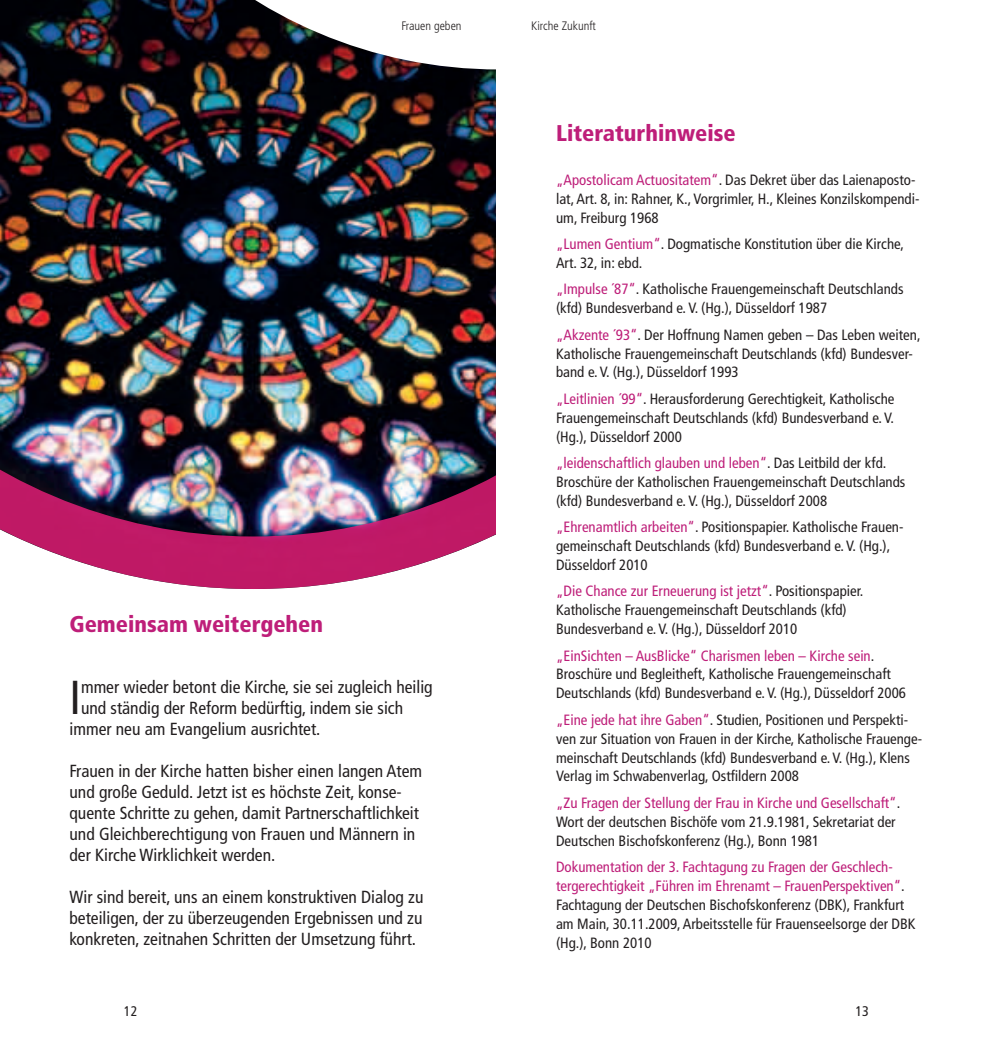
<style>
.page{position:relative;width:993px;height:1042px;background:#fff}
.page>*{position:absolute;margin:0;border:0;box-sizing:border-box;transform-origin:0 0}
.t1{font:condensed 47.6px "Frutiger";color:#231f20}
.t2{font:900 condensed 22.75px "Frutiger";color:#be1e79}
.t3{font:condensed 17.5px/21px "Frutiger";color:#231f20}
.t4{font:condensed 14.88px/18.9px "Frutiger";color:#231f20}
.t5{font:condensed 14px "Frutiger";color:#231f20}
.t6{font:300 condensed 12.25px "Frutiger";color:#231f20}
.s1{color:#be1e79}
</style>
<div class="page">
<img style="left:0;top:0;width:496px;height:589px">
<img style="left:36px;top:0;width:460px;height:69px">
<p class="t6" style="left:401px;top:19px;width:62px">Frauen geben</p>
<p class="t6" style="left:531px;top:19px;width:66px">Kirche Zukunft</p>
<h2 class="t2" style="left:69px;top:610px;width:255px">Gemeinsam weitergehen</h2>
<h1 class="t1" style="left:69px;top:670px;width:13px">I</h1>
<p class="t3" style="left:81px;top:677px;width:353px">mmer wieder betont die Kirche, sie sei zugleich heilig</p>
<p class="t3" style="left:81px;top:698px;width:323px">und ständig der Reform bedürftig, indem sie sich</p>
<p class="t3" style="left:69px;top:719px;width:252px">immer neu am Evangelium ausrichtet.</p>
<p class="t3" style="left:69px;top:761px;width:354px">Frauen in der Kirche hatten bisher einen langen Atem und große Geduld. Jetzt ist es höchste Zeit, konse&shy;quente Schritte zu gehen, damit Partnerschaftlichkeit und Gleichberechtigung von Frauen und Männern in der Kirche Wirklichkeit werden.</p>
<p class="t3" style="left:69px;top:887px;width:355px;text-align:justify">Wir sind bereit, uns an einem konstruktiven Dialog zu beteiligen, der zu überzeugenden Ergebnissen und zu konkreten, zeitnahen Schritten der Umsetzung führt.</p>
<h2 class="t2" style="left:556px;top:119px;width:181px">Literaturhinweise</h2>
<p class="t4" style="left:556px;top:170px;width:365px"><span class="s1">„Apostolicam Actuositatem“</span>. Das Dekret über das Laienaposto&shy;lat, Art. 8, in: Rahner, K., Vorgrimler, H., Kleines Konzilskompendi&shy;um, Freiburg 1968</p>
<p class="t4" style="left:556px;top:235px;width:349px"><span class="s1">„Lumen Gentium“</span>. Dogmatische Konstitution über die Kirche,<br>Art. 32, in: ebd.</p>
<p class="t4" style="left:556px;top:280px;width:349px"><span class="s1">„Impulse ´87“</span>. Katholische Frauengemeinschaft Deutschlands (kfd) Bundesverband e. V. (Hg.), Düsseldorf 1987</p>
<p class="t4" style="left:556px;top:325px;width:366px"><span class="s1">„Akzente ´93“</span>. Der Hoffnung Namen geben – Das Leben weiten,<br>Katholische Frauengemeinschaft Deutschlands (kfd) Bundesver&shy;band e. V. (Hg.), Düsseldorf 1993</p>
<p class="t4" style="left:556px;top:389px;width:340px;text-align:justify"><span class="s1">„Leitlinien ´99“</span>. Herausforderung Gerechtigkeit, Katholische Frauengemeinschaft Deutschlands (kfd) Bundesverband e. V. (Hg.), Düsseldorf 2000</p>
<p class="t4" style="left:556px;top:453px;width:351px"><span class="s1">„leidenschaftlich glauben und leben“</span>. Das Leitbild der kfd.<br>Broschüre der Katholischen Frauengemeinschaft Deutschlands (kfd) Bundesverband e. V. (Hg.), Düsseldorf 2008</p>
<p class="t4" style="left:556px;top:518px;width:349px"><span class="s1">„Ehrenamtlich arbeiten“</span>. Positionspapier. Katholische Frauen&shy;gemeinschaft Deutschlands (kfd) Bundesverband e. V. (Hg.),<br>Düsseldorf 2010</p>
<p class="t4" style="left:556px;top:582px;width:309px"><span class="s1">„Die Chance zur Erneuerung ist jetzt“</span>. Positionspapier.<br>Katholische Frauengemeinschaft Deutschlands (kfd)<br>Bundesverband e. V. (Hg.), Düsseldorf 2010</p>
<p class="t4" style="left:556px;top:646px;width:351px"><span class="s1">„EinSichten – AusBlicke“ Charismen leben – Kirche sein</span>.<br>Broschüre und Begleitheft, Katholische Frauengemeinschaft<br>Deutschlands (kfd) Bundesverband e. V. (Hg.), Düsseldorf 2006</p>
<p class="t4" style="left:556px;top:710px;width:367px"><span class="s1">„Eine jede hat ihre Gaben“</span>. Studien, Positionen und Perspekti&shy;ven zur Situation von Frauen in der Kirche, Katholische Frauenge&shy;meinschaft Deutschlands (kfd) Bundesverband e. V. (Hg.), Klens Verlag im Schwabenverlag, Ostfildern 2008</p>
<p class="t4" style="left:556px;top:793px;width:345px"><span class="s1">„Zu Fragen der Stellung der Frau in Kirche und Gesellschaft“</span>.<br>Wort der deutschen Bischöfe vom 21.9.1981, Sekretariat der<br>Deutschen Bischofskonferenz (Hg.), Bonn 1981</p>
<p class="t4" style="left:556px;top:857px;width:361px"><span class="s1">Dokumentation der 3. Fachtagung zu Fragen der Geschlech&shy;tergerechtigkeit „Führen im Ehrenamt – FrauenPerspektiven“</span>.<br>Fachtagung der Deutschen Bischofskonferenz (DBK), Frankfurt am Main, 30.11.2009, Arbeitsstelle für Frauenseelsorge der DBK (Hg.), Bonn 2010</p>
<p class="t5" style="left:124px;top:1003px;width:15px">12</p>
<p class="t5" style="left:855px;top:1003px;width:15px">13</p>
</div>
